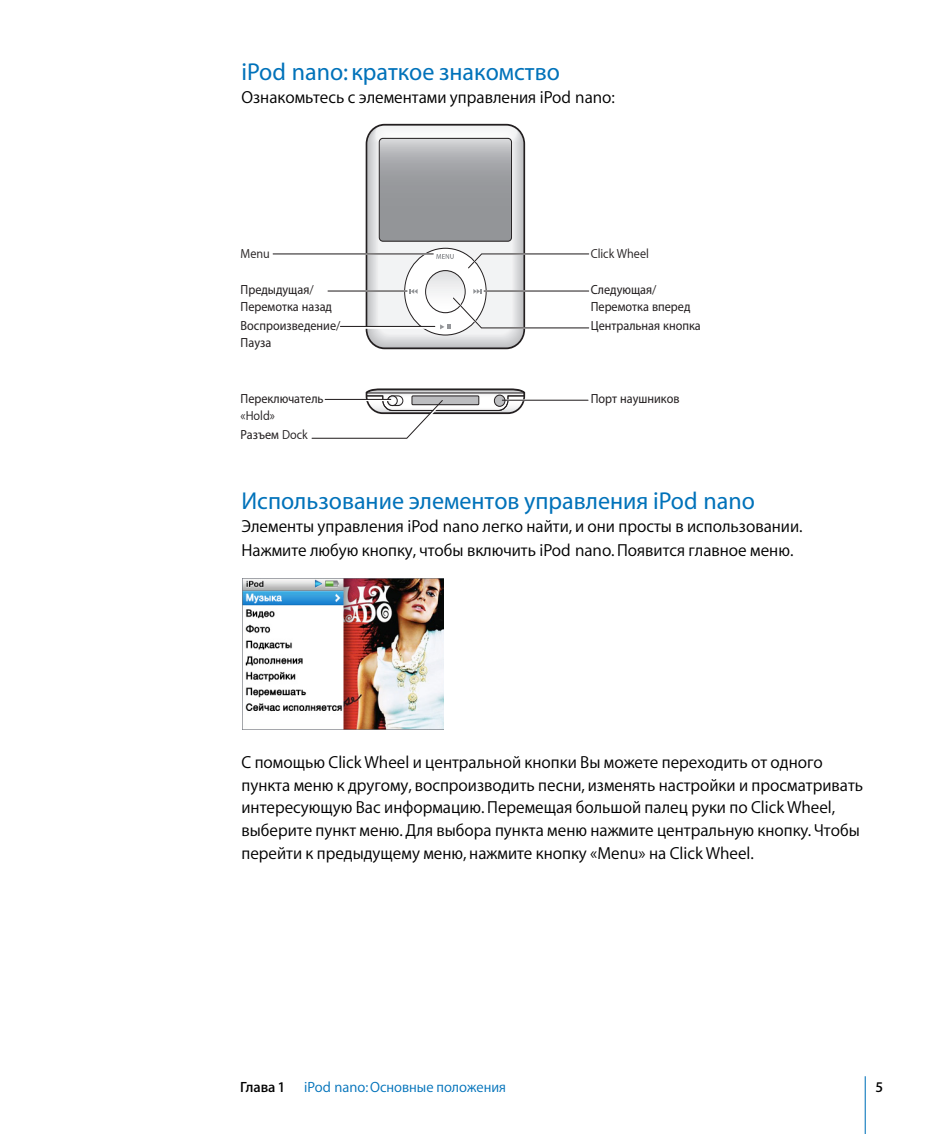
<style>
.page{position:relative;width:945px;height:1134px;background:#fff}
.page>*{position:absolute;margin:0;border:0;box-sizing:border-box;transform-origin:0 0}
.t1{font:500 24.5px "Myriad Set OT";color:#0072ba}
.t2{font:17.5px/22.8px "Myriad Set OT Text";color:#000}
.t3{font:14.88px "Myriad Set OT Text";color:#0072ba}
.t4{font:600 14.88px "Myriad Set OT";color:#000}
.t5{font:500 13.3px/16.8px "Myriad Set OT";color:#231f20;scale:.94 1}
.t6{font:13.3px "Myriad Set Text";color:#231f20;scale:.94 1}
.s1{font-family:"Myriad Set Text";font-weight:400}
</style>
<div class="page">
<hr style="left:865px;top:1076px;width:1px;height:58px;background:#0072ba">
<svg style="left:312px;top:388px;width:214px;height:51px"></svg>
<hr style="left:273px;top:254px;width:160px;height:1px;background:#231f20">
<hr style="left:328px;top:291px;width:79px;height:1px;background:#231f20">
<hr style="left:340px;top:326px;width:95px;height:1px;background:#231f20">
<svg style="left:367px;top:125px;width:223px;height:222px"></svg>
<hr style="left:303px;top:399px;width:88px;height:2px;background:#fff">
<hr style="left:325px;top:399px;width:66px;height:1px;background:#231f20">
<hr style="left:502px;top:400px;width:86px;height:1px;background:#231f20">
<img style="left:242px;top:578px;width:202px;height:151px">
<h1 class="t1" style="left:242px;top:62px;width:320px">iPod nano: краткое знакомство</h1>
<p class="t2" style="left:242px;top:87px;width:375px">Ознакомьтесь с элементами управления iPod nano:</p>
<p class="t6" style="left:241px;top:247px;width:33px">Menu</p>
<p class="t5" style="left:241px;top:283px;width:99px">Предыдущая<span class="s1">/<br></span>Перемотка назад</p>
<p class="t5" style="left:241px;top:319px;width:108px">Воспроизведение<span class="s1">/<br></span>Пауза</p>
<p class="t5" style="left:241px;top:391px;width:90px">Переключатель</p>
<p class="t6" style="left:241px;top:409px;width:38px">«Hold»</p>
<p class="t5" style="left:241px;top:428px;width:73px">Разъем <span class="s1">Dock</span></p>
<p class="t6" style="left:591px;top:247px;width:63px">Click Wheel</p>
<p class="t5" style="left:591px;top:283px;width:108px">Следующая<span class="s1">/<br></span>Перемотка вперед</p>
<p class="t5" style="left:591px;top:319px;width:119px">Центральная кнопка</p>
<p class="t5" style="left:591px;top:391px;width:96px">Порт наушников</p>
<h1 class="t1" style="left:242px;top:491px;width:515px">Использование элементов управления iPod nano</h1>
<p class="t2" style="left:242px;top:516px;width:563px;line-height:23.3px">Элементы управления iPod nano легко найти, и они просты в использовании.<br>Нажмите любую кнопку, чтобы включить iPod nano. Появится главное меню.</p>
<p class="t2" style="left:242px;top:753px;width:623px">С помощью Click Wheel и центральной кнопки Вы можете переходить от одного пункта меню к другому, воспроизводить песни, изменять настройки и просматривать интересующую Вас информацию. Перемещая большой палец руки по Click Wheel, выберите пункт меню. Для выбора пункта меню нажмите центральную кнопку. Чтобы перейти к предыдущему меню, нажмите кнопку «Menu» на Click Wheel.</p>
<p class="t4" style="left:240px;top:1082px;width:45px">Глава 1</p>
<p class="t3" style="left:304px;top:1082px;width:203px">iPod nano: Основные положения</p>
<p class="t4" style="left:875px;top:1082px;width:9px">5</p>
</div>
